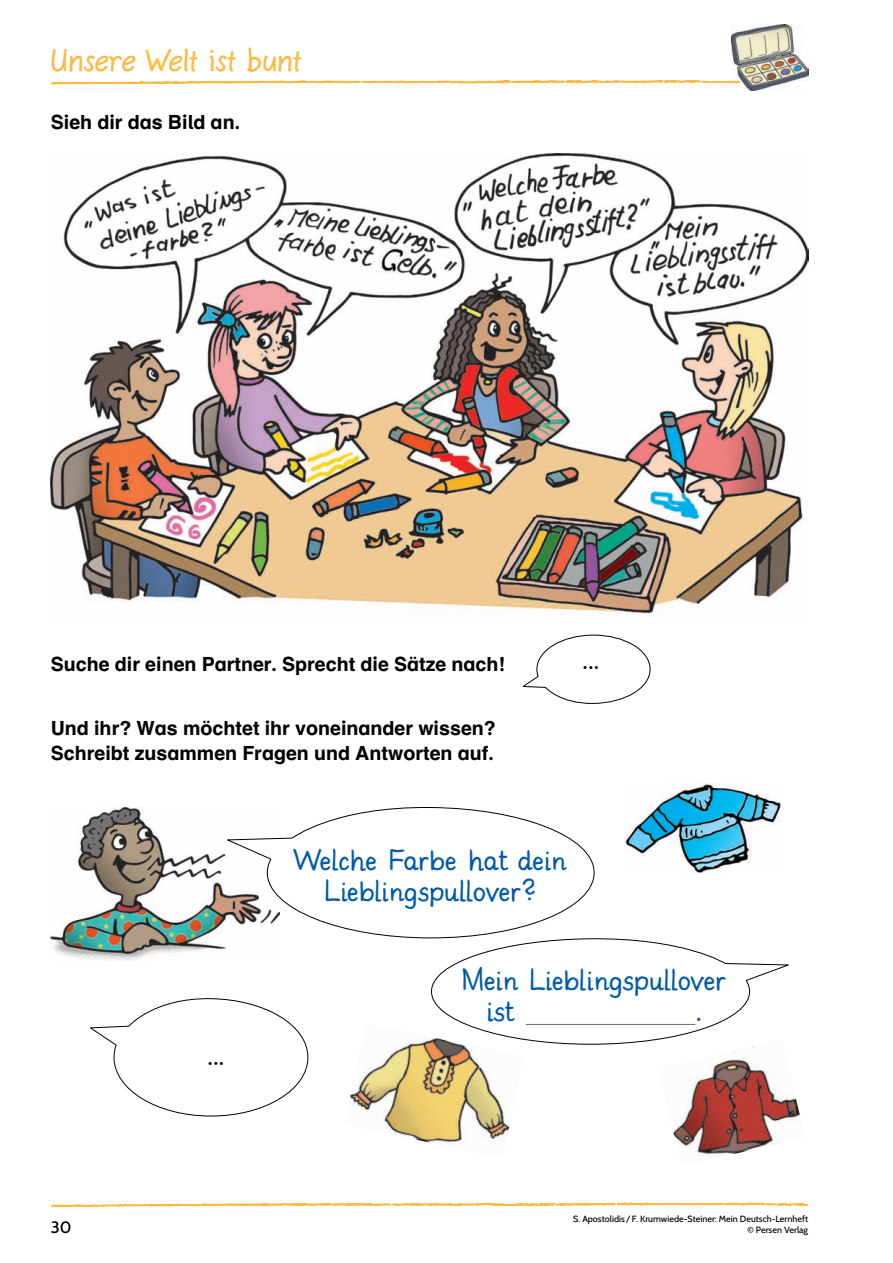
<style>
.page{position:relative;width:893px;height:1263px;background:#fff}
.page>*{position:absolute;margin:0;border:0;box-sizing:border-box;transform-origin:0 0}
.t1{font:33px/31.5px "Grundschrift GSV";color:#015aaa}
.t2{font:30px "Grundschrift GSV";color:#000}
.t3{font:28.5px "Handschrift";letter-spacing:-.03em;color:#fdb940}
.t4{font:700 19.5px/25.5px "Auer Schulbuch";color:#000}
.t5{font:500 16.5px "Cabin";color:#000}
.t6{font:500 9px/11.2px "Cabin";color:#000;text-align:right}
</style>
<div class="page">
<svg style="left:51px;top:1202px;width:757px;height:5px"></svg>
<img style="left:732px;top:24px;width:76px;height:66px">
<svg style="left:51px;top:73px;width:694px;height:17px"></svg>
<img style="left:51px;top:153px;width:757px;height:461px">
<svg style="left:431px;top:938px;width:358px;height:107px"></svg>
<hr style="left:526px;top:1024px;width:169px;height:1px;background:#6c6d70">
<svg style="left:90px;top:998px;width:219px;height:119px"></svg>
<img style="left:51px;top:807px;width:176px;height:154px">
<svg style="left:224px;top:807px;width:371px;height:132px"></svg>
<img style="left:350px;top:1023px;width:174px;height:121px">
<img style="left:624px;top:783px;width:157px;height:90px">
<img style="left:658px;top:1040px;width:142px;height:115px">
<svg style="left:523px;top:634px;width:128px;height:70px"></svg>
<h3 class="t3" style="left:51px;top:48px;width:253px">Unsere Welt ist bunt</h3>
<p class="t4" style="left:51px;top:111px;width:191px">Sieh dir das Bild an.</p>
<p class="t4" style="left:51px;top:653px;width:455px">Suche dir einen Partner. Sprecht die Sätze nach!</p>
<p class="t4" style="left:51px;top:717px;width:446px">Und ihr? Was möchtet ihr voneinander wissen?<br>Schreibt zusammen Fragen und Antworten auf.</p>
<h1 class="t1" style="left:293px;top:843px;width:274px;text-align:center">Welche Farbe hat dein<br>Lieblingspullover?</h1>
<h2 class="t2" style="left:207px;top:1037px;width:18px">…</h2>
<h1 class="t1" style="left:487px;top:963px;width:241px;text-indent:-25px">Mein Lieblingspullover ist</h1>
<h1 class="t1" style="left:695px;top:994px;width:7px">.</h1>
<p class="t5" style="left:51px;top:1221px;width:22px">30</p>
<p class="t6" style="left:573px;top:1214px;width:236px">S. Apostolidis / F. Krumwiede-Steiner: Mein Deutsch-Lernheft © Persen Verlag</p>
</div>
